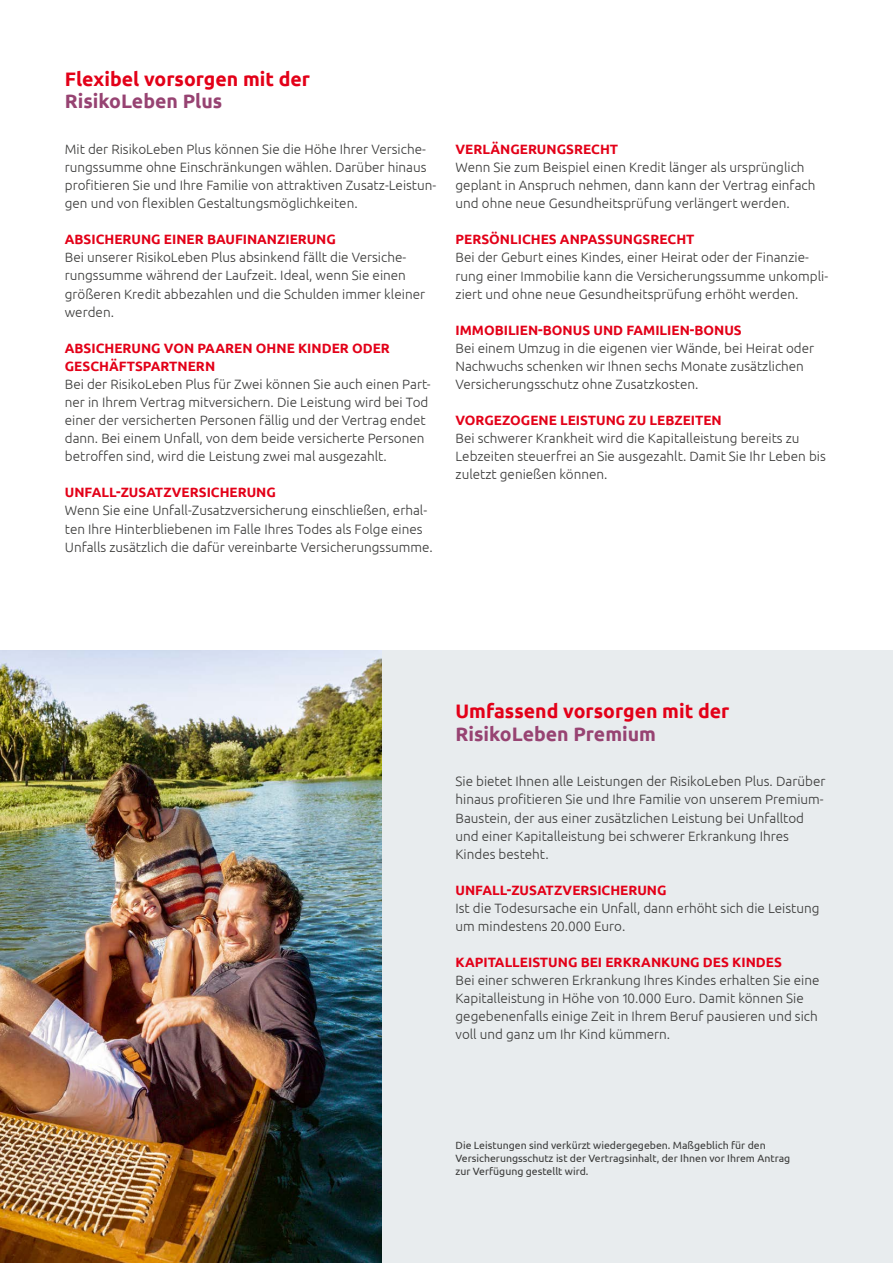
<style>
.page{position:relative;width:893px;height:1263px;background:#fff}
.page>*{position:absolute;margin:0;border:0;box-sizing:border-box;transform-origin:0 0}
.t1{font:700 19.5px "Ubuntu";color:#e30018}
.t2{font:700 19.5px "Ubuntu";color:#974372}
.t3{font:300 13.5px/18.1px "Ubuntu";color:#3b3b3a}
.t4{font:700 13.5px/18.1px "Ubuntu";color:#e30018}
.t5{font:10.5px/12.8px "Ubuntu";color:#3b3b3a}
</style>
<div class="page">
<div style="left:0;top:651px;width:893px;height:612px;background:#e8ecee"></div>
<img style="left:0;top:651px;width:381px;height:612px">
<h1 class="t1" style="left:65px;top:67px;width:247px">Flexibel vorsorgen mit der</h1>
<h1 class="t2" style="left:65px;top:90px;width:159px">RisikoLeben Plus</h1>
<p class="t3" style="left:65px;top:140px;width:373px">Mit der RisikoLeben Plus können Sie die Höhe Ihrer Versiche&shy;rungssumme ohne Einschränkungen wählen. Darüber hinaus profitieren Sie und Ihre Familie von attraktiven Zusatz-Leistun&shy;gen und von flexiblen Gestaltungsmöglichkeiten.</p>
<p class="t4" style="left:65px;top:230px;width:273px">ABSICHERUNG EINER BAUFINANZIERUNG</p>
<p class="t3" style="left:65px;top:248px;width:362px">Bei unserer RisikoLeben Plus absinkend fällt die Versiche&shy;rungssumme während der Laufzeit. Ideal, wenn Sie einen größeren Kredit abbezahlen und die Schulden immer kleiner werden.</p>
<p class="t4" style="left:65px;top:339px;width:327px">ABSICHERUNG VON PAAREN OHNE KINDER ODER<br>GESCHÄFTSPARTNERN</p>
<p class="t3" style="left:65px;top:375px;width:367px">Bei der RisikoLeben Plus für Zwei können Sie auch einen Part&shy;ner in Ihrem Vertrag mitversichern. Die Leistung wird bei Tod einer der versicherten Personen fällig und der Vertrag endet dann. Bei einem Unfall, von dem beide versicherte Personen betroffen sind, wird die Leistung zwei mal ausgezahlt.</p>
<p class="t4" style="left:65px;top:483px;width:213px">UNFALL-ZUSATZVERSICHERUNG</p>
<p class="t3" style="left:65px;top:501px;width:369px">Wenn Sie eine Unfall-Zusatzversicherung einschließen, erhal&shy;ten Ihre Hinterbliebenen im Falle Ihres Todes als Folge eines<br>Unfalls zusätzlich die dafür vereinbarte Versicherungssumme.</p>
<p class="t4" style="left:455px;top:140px;width:164px">VERLÄNGERUNGSRECHT</p>
<p class="t3" style="left:455px;top:158px;width:361px">Wenn Sie zum Beispiel einen Kredit länger als ursprünglich geplant in Anspruch nehmen, dann kann der Vertrag einfach und ohne neue Gesundheitsprüfung verlängert werden.</p>
<p class="t4" style="left:455px;top:230px;width:241px">PERSÖNLICHES ANPASSUNGSRECHT</p>
<p class="t3" style="left:455px;top:248px;width:374px">Bei der Geburt eines Kindes, einer Heirat oder der Finanzie&shy;rung einer Immobilie kann die Versicherungssumme unkompli&shy;ziert und ohne neue Gesundheitsprüfung erhöht werden.</p>
<p class="t4" style="left:455px;top:321px;width:288px">IMMOBILIEN-BONUS UND FAMILIEN-BONUS</p>
<p class="t3" style="left:455px;top:339px;width:360px">Bei einem Umzug in die eigenen vier Wände, bei Heirat oder<br>Nachwuchs schenken wir Ihnen sechs Monate zusätzlichen<br>Versicherungsschutz ohne Zusatzkosten.</p>
<p class="t4" style="left:455px;top:411px;width:268px">VORGEZOGENE LEISTUNG ZU LEBZEITEN</p>
<p class="t3" style="left:455px;top:429px;width:372px">Bei schwerer Krankheit wird die Kapitalleistung bereits zu<br>Lebzeiten steuerfrei an Sie ausgezahlt. Damit Sie Ihr Leben bis zuletzt genießen können.</p>
<h1 class="t1" style="left:455px;top:700px;width:275px">Umfassend vorsorgen mit der</h1>
<h1 class="t2" style="left:455px;top:722px;width:202px">RisikoLeben Premium</h1>
<p class="t3" style="left:455px;top:772px;width:371px">Sie bietet Ihnen alle Leistungen der RisikoLeben Plus. Darüber hinaus profitieren Sie und Ihre Familie von unserem Premium-Baustein, der aus einer zusätzlichen Leistung bei Unfalltod und einer Kapitalleistung bei schwerer Erkrankung Ihres Kindes besteht.</p>
<p class="t4" style="left:455px;top:881px;width:213px">UNFALL-ZUSATZVERSICHERUNG</p>
<p class="t3" style="left:455px;top:899px;width:366px">Ist die Todesursache ein Unfall, dann erhöht sich die Leistung um mindestens 20.000 Euro.</p>
<p class="t4" style="left:455px;top:953px;width:328px">KAPITALLEISTUNG BEI ERKRANKUNG DES KINDES</p>
<p class="t3" style="left:455px;top:971px;width:365px">Bei einer schweren Erkrankung Ihres Kindes erhalten Sie eine Kapitalleistung in Höhe von 10.000 Euro. Damit können Sie gegebenenfalls einige Zeit in Ihrem Beruf pausieren und sich voll und ganz um Ihr Kind kümmern.</p>
<p class="t5" style="left:455px;top:1139px;width:336px">Die Leistungen sind verkürzt wiedergegeben. Maßgeblich für den<br>Versicherungsschutz ist der Vertragsinhalt, der Ihnen vor Ihrem Antrag zur Verfügung gestellt wird.</p>
</div>
